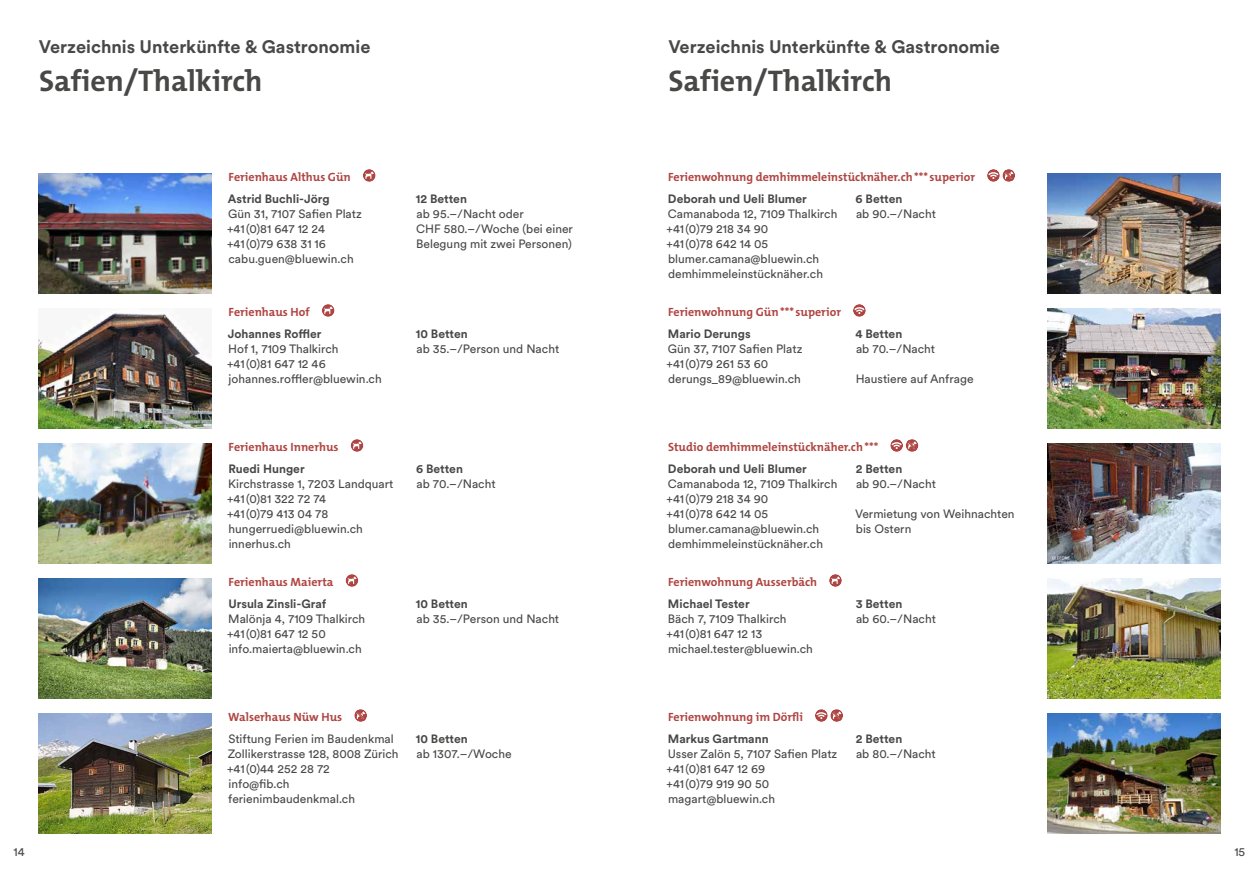
<style>
.page{position:relative;width:1259px;height:893px;background:#fff}
.page>*{position:absolute;margin:0;border:0;box-sizing:border-box;transform-origin:0 0}
.t1{font:700 30px "The Mix B W7";color:#484847}
.t2{font:700 18px "Circular XX";color:#484847}
.t3{font:12px/15px "Circular XX";color:#484847}
.t4{font:700 12px "The Mix B W7";color:#af4542}
.t5{font:700 12px "Circular XX";color:#484847}
</style>
<div class="page">
<img style="left:38px;top:308px;width:173px;height:120px">
<svg style="left:322px;top:304px;width:12px;height:13px"></svg>
<svg style="left:324px;top:306px;width:9px;height:8px"></svg>
<img style="left:1047px;top:308px;width:173px;height:120px">
<svg style="left:853px;top:304px;width:12px;height:13px"></svg>
<svg style="left:854px;top:306px;width:10px;height:8px"></svg>
<img style="left:38px;top:443px;width:173px;height:120px">
<svg style="left:351px;top:439px;width:12px;height:13px"></svg>
<svg style="left:353px;top:441px;width:8px;height:8px"></svg>
<img style="left:38px;top:578px;width:173px;height:120px">
<svg style="left:345px;top:574px;width:13px;height:13px"></svg>
<svg style="left:348px;top:576px;width:8px;height:8px"></svg>
<img style="left:1047px;top:578px;width:173px;height:120px">
<svg style="left:829px;top:574px;width:13px;height:13px"></svg>
<svg style="left:831px;top:576px;width:9px;height:8px"></svg>
<img style="left:38px;top:713px;width:173px;height:120px">
<svg style="left:354px;top:709px;width:13px;height:13px"></svg>
<svg style="left:356px;top:710px;width:9px;height:11px"></svg>
<img style="left:1047px;top:713px;width:173px;height:120px">
<svg style="left:815px;top:709px;width:12px;height:13px"></svg>
<svg style="left:816px;top:711px;width:10px;height:8px"></svg>
<svg style="left:830px;top:709px;width:13px;height:13px"></svg>
<svg style="left:832px;top:710px;width:9px;height:11px"></svg>
<img style="left:1047px;top:173px;width:173px;height:120px">
<svg style="left:987px;top:169px;width:12px;height:13px"></svg>
<svg style="left:988px;top:171px;width:10px;height:8px"></svg>
<svg style="left:1002px;top:169px;width:13px;height:13px"></svg>
<svg style="left:1004px;top:170px;width:9px;height:11px"></svg>
<img style="left:38px;top:173px;width:173px;height:120px">
<svg style="left:363px;top:169px;width:12px;height:13px"></svg>
<svg style="left:365px;top:171px;width:9px;height:8px"></svg>
<img style="left:1047px;top:443px;width:173px;height:120px">
<svg style="left:890px;top:439px;width:13px;height:13px"></svg>
<svg style="left:905px;top:439px;width:13px;height:13px"></svg>
<svg style="left:891px;top:440px;width:25px;height:11px"></svg>
<h2 class="t2" style="left:39px;top:35px;width:333px">Verzeichnis Unterkünfte &amp; Gastronomie</h2>
<h1 class="t1" style="left:39px;top:61px;width:225px">Safien/Thalkirch</h1>
<p class="t4" style="left:229px;top:169px;width:124px">Ferienhaus Althus Gün</p>
<p class="t5" style="left:228px;top:191px;width:103px">Astrid Buchli-Jörg</p>
<p class="t3" style="left:227px;top:206px;width:136px">Gün 31, 7107 Safien Platz +41(0)81 647 12 24 +41(0)79 638 31 16 cabu.guen@bluewin.ch</p>
<p class="t4" style="left:229px;top:304px;width:83px">Ferienhaus Hof</p>
<p class="t5" style="left:228px;top:326px;width:95px">Johannes Roffler</p>
<p class="t3" style="left:227px;top:341px;width:156px">Hof 1, 7109 Thalkirch +41(0)81 647 12 46 johannes.roffler@bluewin.ch</p>
<p class="t4" style="left:229px;top:439px;width:111px">Ferienhaus Innerhus</p>
<p class="t5" style="left:228px;top:461px;width:78px">Ruedi Hunger</p>
<p class="t3" style="left:227px;top:476px;width:168px">Kirchstrasse 1, 7203 Landquart +41(0)81 322 72 74<br>+41(0)79 413 04 78 hungerruedi@bluewin.ch innerhus.ch</p>
<p class="t4" style="left:229px;top:574px;width:106px">Ferienhaus Maierta</p>
<p class="t5" style="left:228px;top:596px;width:100px">Ursula Zinsli-Graf</p>
<p class="t3" style="left:227px;top:611px;width:140px">Malönja 4, 7109 Thalkirch +41(0)81 647 12 50 info.maierta@bluewin.ch</p>
<p class="t5" style="left:416px;top:191px;width:53px">12 Betten</p>
<p class="t3" style="left:416px;top:206px;width:158px">ab 95.–/Nacht oder<br>CHF 580.–/Woche (bei einer<br>Belegung mit zwei Personen)</p>
<p class="t5" style="left:416px;top:326px;width:53px">10 Betten</p>
<p class="t3" style="left:416px;top:341px;width:144px">ab 35.–/Person und Nacht</p>
<p class="t5" style="left:416px;top:461px;width:48px">6 Betten</p>
<p class="t3" style="left:416px;top:476px;width:81px">ab 70.–/Nacht</p>
<p class="t5" style="left:416px;top:596px;width:53px">10 Betten</p>
<p class="t3" style="left:416px;top:611px;width:144px">ab 35.–/Person und Nacht</p>
<p class="t4" style="left:228px;top:709px;width:116px">Walserhaus Nüw Hus</p>
<p class="t3" style="left:227px;top:731px;width:173px">Stiftung Ferien im Baudenkmal<br>Zollikerstrasse 128, 8008 Zürich +41(0)44 252 28 72<br>info@fib.ch ferienimbaudenkmal.ch</p>
<p class="t5" style="left:416px;top:731px;width:53px">10 Betten</p>
<p class="t3" style="left:416px;top:746px;width:97px">ab 1307.–/Woche</p>
<h2 class="t2" style="left:668px;top:35px;width:333px">Verzeichnis Unterkünfte &amp; Gastronomie</h2>
<h1 class="t1" style="left:668px;top:61px;width:225px">Safien/Thalkirch</h1>
<p class="t4" style="left:668px;top:169px;width:308px">Ferienwohnung demhimmeleinstücknäher.ch*** superior</p>
<p class="t5" style="left:668px;top:191px;width:140px">Deborah und Ueli Blumer</p>
<p class="t3" style="left:666px;top:206px;width:172px">Camanaboda 12, 7109 Thalkirch +41(0)79 218 34 90<br>+41(0)78 642 14 05 blumer.camana@bluewin.ch demhimmeleinstücknäher.ch</p>
<p class="t5" style="left:855px;top:191px;width:48px">6 Betten</p>
<p class="t3" style="left:856px;top:206px;width:81px">ab 90.–/Nacht</p>
<p class="t4" style="left:668px;top:304px;width:174px">Ferienwohnung Gün*** superior</p>
<p class="t5" style="left:668px;top:326px;width:84px">Mario Derungs</p>
<p class="t3" style="left:666px;top:341px;width:137px">Gün 37, 7107 Safien Platz +41(0)79 261 53 60 derungs_89@bluewin.ch</p>
<p class="t5" style="left:855px;top:326px;width:49px">4 Betten</p>
<p class="t3" style="left:856px;top:341px;width:81px">ab 70.–/Nacht</p>
<p class="t3" style="left:855px;top:371px;width:119px">Haustiere auf Anfrage</p>
<p class="t4" style="left:668px;top:439px;width:212px">Studio demhimmeleinstücknäher.ch***</p>
<p class="t5" style="left:668px;top:461px;width:140px">Deborah und Ueli Blumer</p>
<p class="t3" style="left:666px;top:476px;width:172px">Camanaboda 12, 7109 Thalkirch +41(0)79 218 34 90<br>+41(0)78 642 14 05 blumer.camana@bluewin.ch demhimmeleinstücknäher.ch</p>
<p class="t5" style="left:856px;top:461px;width:48px">2 Betten</p>
<p class="t3" style="left:856px;top:476px;width:81px">ab 90.–/Nacht</p>
<p class="t3" style="left:855px;top:506px;width:161px">Vermietung von Weihnachten bis Ostern</p>
<p class="t4" style="left:668px;top:574px;width:150px">Ferienwohnung Ausserbäch</p>
<p class="t5" style="left:668px;top:596px;width:83px">Michael Tester</p>
<p class="t3" style="left:666px;top:611px;width:148px">Bäch 7, 7109 Thalkirch +41(0)81 647 12 13 michael.tester@bluewin.ch</p>
<p class="t5" style="left:855px;top:596px;width:48px">3 Betten</p>
<p class="t3" style="left:856px;top:611px;width:81px">ab 60.–/Nacht</p>
<p class="t4" style="left:668px;top:709px;width:136px">Ferienwohnung im Dörfli</p>
<p class="t5" style="left:668px;top:731px;width:102px">Markus Gartmann</p>
<p class="t3" style="left:666px;top:746px;width:172px">Usser Zalön 5, 7107 Safien Platz +41(0)81 647 12 69<br>+41(0)79 919 90 50 magart@bluewin.ch</p>
<p class="t5" style="left:856px;top:731px;width:48px">2 Betten</p>
<p class="t3" style="left:856px;top:746px;width:81px">ab 80.–/Nacht</p>
<p class="t3" style="left:13px;top:844px;width:13px">14</p>
<p class="t3" style="left:1234px;top:844px;width:12px">15</p>
</div>
